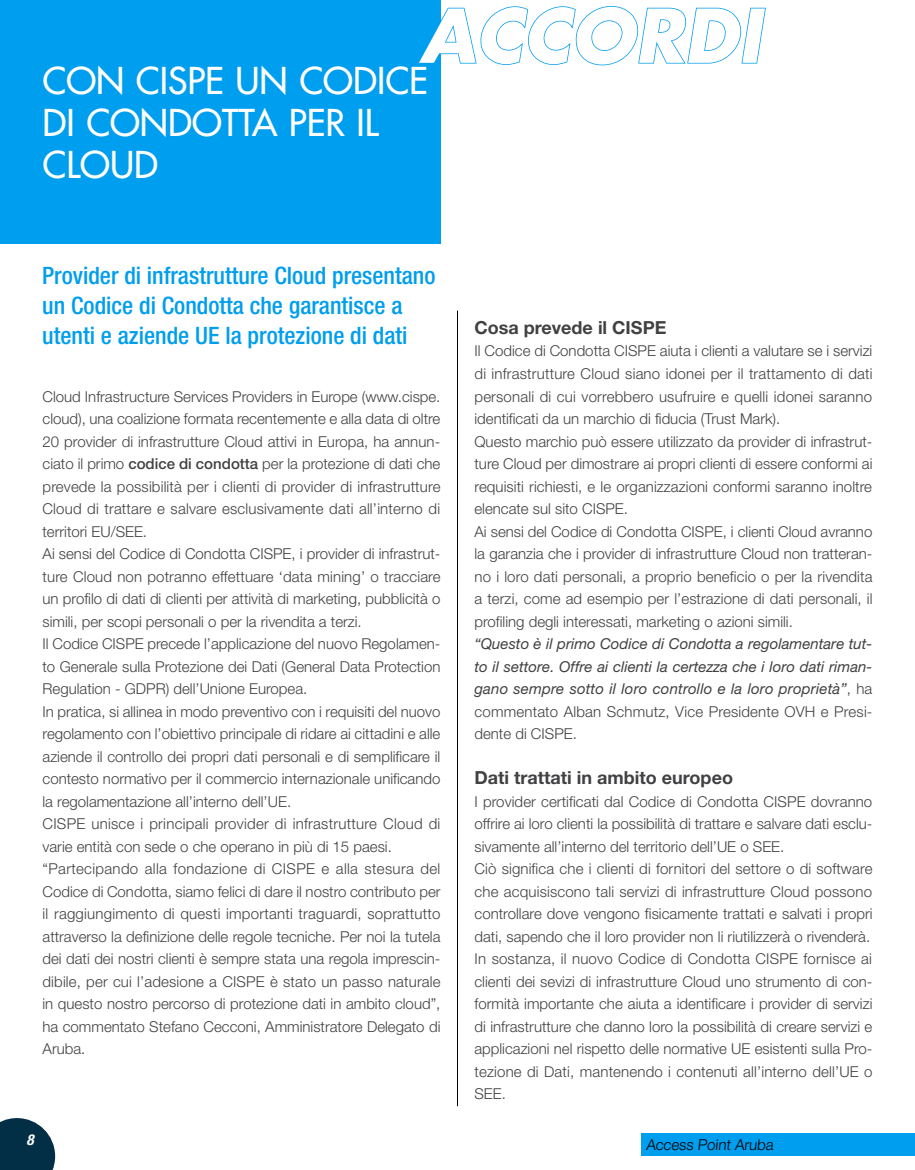
<style>
.page{position:relative;width:915px;height:1170px;background:#fff}
.page>*{position:absolute;margin:0;border:0;box-sizing:border-box;transform-origin:0 0}
.t1{font:italic 700 72px "Futura Std";color:#fff}
.t2{font:500 36px/42px "Futura Std";color:#fff}
.t3{font:500 condensed 24px/30px "Helvetica Neue LT Std";color:#009eee}
.t4{font:700 18px "Helvetica Neue LT Std";color:#414042}
.t5{font:300 15px/22.5px "Helvetica Neue LT Std";color:#414042}
.t6{font:italic 15px/22.5px "Helvetica Neue LT Std";letter-spacing:.01em;color:#414042;text-align:justify}
.t7{font:300 15px "Helvetica Neue LT Std";color:#000}
.t8{font:italic 700 condensed 15px "Helvetica Neue LT Std";color:#fff}
.s1{font-weight:500}
.s2{font-weight:300;font-style:normal}
</style>
<div class="page">
<svg style="left:0;top:1118px;width:55px;height:51px;background:#21485c"></svg>
<hr style="left:457px;top:310px;width:1px;height:796px;background:#000">
<div style="left:641px;top:1133px;width:273px;height:22px;background:#009eee"></div>
<div style="left:0;top:0;width:440px;height:244px;background:#009eee"></div>
<svg style="left:440px;top:5px;width:326px;height:61px"></svg>
<h1 class="t1" style="left:419px;top:-12px;width:343px">ACCORDI</h1>
<h2 class="t2" style="left:43px;top:59px;width:145px">CON CISPE</h2>
<h2 class="t2" style="left:43px;top:59px;width:387px;text-indent:193px">UN CODICE<br>DI CONDOTTA PER IL<br>CLOUD</h2>
<h3 class="t3" style="left:42px;top:260px;width:395px">Provider di infrastrutture Cloud presentano un Codice di Condotta che garantisce a utenti e aziende UE la protezione di dati</h3>
<p class="t5" style="left:43px;top:384px;width:399px">Cloud Infrastructure Services Providers in Europe (www.cispe. cloud), una coalizione formata recentemente e alla data di oltre 20 provider di infrastrutture Cloud attivi in Europa, ha annun&shy;ciato il primo <span class="s1">codice di condotta</span> per la protezione di dati che prevede la possibilità per i clienti di provider di infrastrutture Cloud di trattare e salvare esclusivamente dati all’interno di territori EU/SEE.<br>Ai sensi del Codice di Condotta CISPE, i provider di infrastrut&shy;ture Cloud non potranno effettuare ‘data mining’ o tracciare un profilo di dati di clienti per attività di marketing, pubblicità o simili, per scopi personali o per la rivendita a terzi.<br>Il Codice CISPE precede l’applicazione del nuovo Regolamen&shy;to Generale sulla Protezione dei Dati (General Data Protection Regulation - GDPR) dell’Unione Europea.<br>In pratica, si allinea in modo preventivo con i requisiti del nuovo regolamento con l’obiettivo principale di ridare ai cittadini e alle aziende il controllo dei propri dati personali e di semplificare il contesto normativo per il commercio internazionale unificando la regolamentazione all’interno dell’UE.<br>CISPE unisce i principali provider di infrastrutture Cloud di varie entità con sede o che operano in più di 15 paesi. “Partecipando alla fondazione di CISPE e alla stesura del Codice di Condotta, siamo felici di dare il nostro contributo per il raggiungimento di questi importanti traguardi, soprattutto attraverso la definizione delle regole tecniche. Per noi la tutela dei dati dei nostri clienti è sempre stata una regola imprescin&shy;dibile, per cui l’adesione a CISPE è stato un passo naturale in questo nostro percorso di protezione dati in ambito cloud”, ha commentato Stefano Cecconi, Amministratore Delegato di Aruba.</p>
<p class="t8" style="left:27px;top:1130px;width:9px">8</p>
<p class="t4" style="left:474px;top:316px;width:193px">Cosa prevede il CISPE</p>
<p class="t5" style="left:474px;top:339px;width:399px">Il Codice di Condotta CISPE aiuta i clienti a valutare se i servizi di infrastrutture Cloud siano idonei per il trattamento di dati personali di cui vorrebbero usufruire e quelli idonei saranno identificati da un marchio di fiducia (Trust Mark).<br>Questo marchio può essere utilizzato da provider di infrastrut&shy;ture Cloud per dimostrare ai propri clienti di essere conformi ai requisiti richiesti, e le organizzazioni conformi saranno inoltre elencate sul sito CISPE.<br>Ai sensi del Codice di Condotta CISPE, i clienti Cloud avranno la garanzia che i provider di infrastrutture Cloud non tratteran&shy;no i loro dati personali, a proprio beneficio o per la rivendita a terzi, come ad esempio per l’estrazione di dati personali, il profiling degli interessati, marketing o azioni simili.</p>
<p class="t6" style="left:474px;top:632px;width:399px">“Questo è il primo Codice di Condotta a regolamentare tut&shy;to il settore. Offre ai clienti la certezza che i loro dati riman&shy;gano sempre sotto il loro controllo e la loro proprietà”<span class="s2">, ha commentato Alban Schmutz, Vice Presidente OVH e Presi&shy;dente di CISPE.</span></p>
<p class="t4" style="left:474px;top:766px;width:260px">Dati trattati in ambito europeo</p>
<p class="t5" style="left:474px;top:789px;width:399px">I provider certificati dal Codice di Condotta CISPE dovranno offrire ai loro clienti la possibilità di trattare e salvare dati esclu&shy;sivamente all’interno del territorio dell’UE o SEE.<br>Ciò significa che i clienti di fornitori del settore o di software che acquisiscono tali servizi di infrastrutture Cloud possono controllare dove vengono fisicamente trattati e salvati i propri dati, sapendo che il loro provider non li riutilizzerà o rivenderà.<br>In sostanza, il nuovo Codice di Condotta CISPE fornisce ai clienti dei sevizi di infrastrutture Cloud uno strumento di con&shy;formità importante che aiuta a identificare i provider di servizi di infrastrutture che danno loro la possibilità di creare servizi e applicazioni nel rispetto delle normative UE esistenti sulla Pro&shy;tezione di Dati, mantenendo i contenuti all’interno dell’UE o SEE.</p>
<p class="t7" style="left:645px;top:1135px;width:131px">Access Point Aruba</p>
</div>
